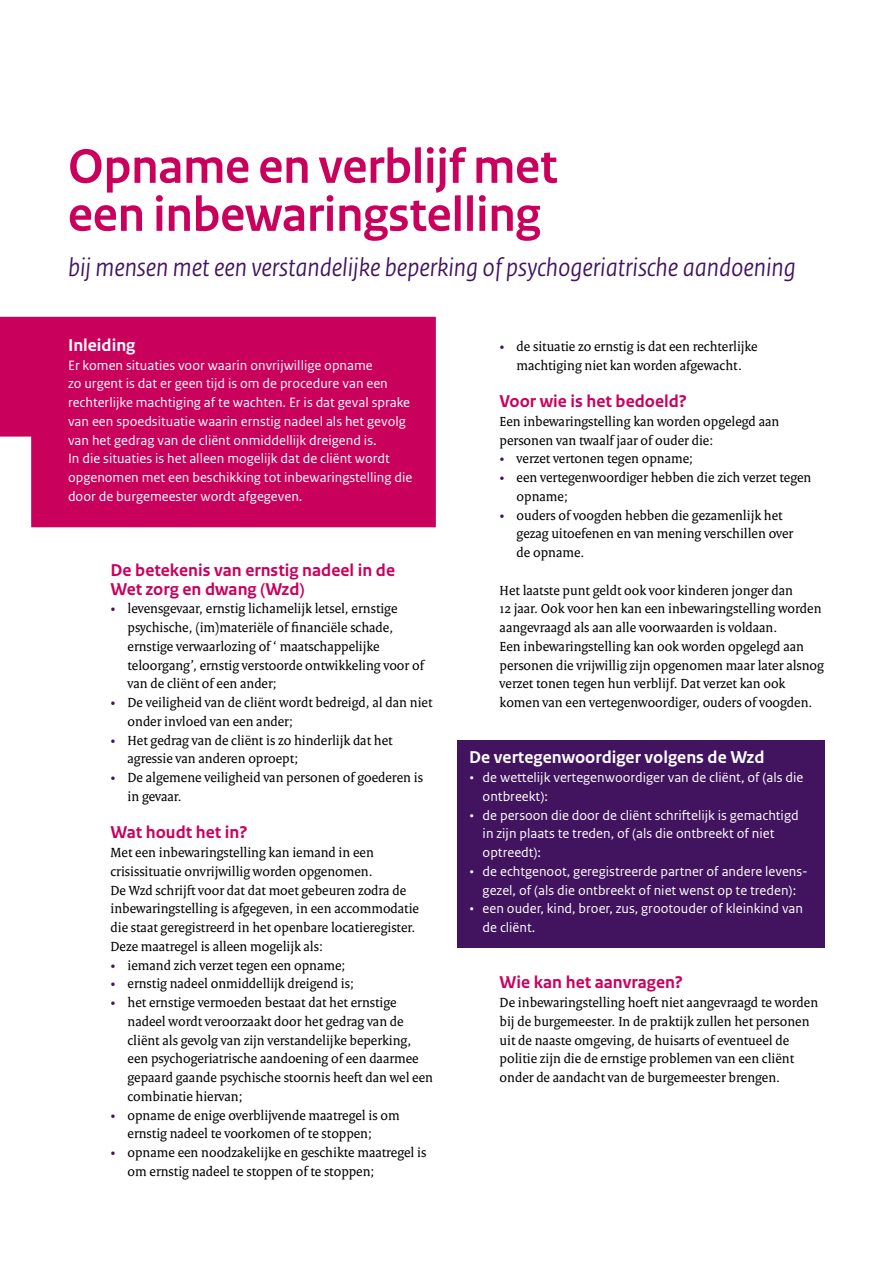
<style>
.page{position:relative;width:893px;height:1263px;background:#fff}
.page>*{position:absolute;margin:0;border:0;box-sizing:border-box;transform-origin:0 0}
.H1_-_Heading_robijnr{font:700 51px/48px "Rijksoverheid Sans Heading";color:#ca005d}
.H1_-_Hoofdkop{font:italic 27px "Rijksoverheid Sans Heading";color:#42145f}
.H3_-_Tussenkopje_12p{font:700 18px/18.8px "Rijksoverheid Sans Text";color:#ca005d}
.H2_paars_gearceerde{font:700 18px "Rijksoverheid Sans Text";color:#fff}
.H2_-_Tussenkop_diap{font:700 18px "Rijksoverheid Sans Text";color:#fff}
.P_-_Body_Serif_9_5pt{font:14.25px/18.8px "Rijksoverheid Serif";color:#000}
.P_-_Inleiding_diap{font:14.25px/18.8px "Rijksoverheid Sans Text";color:#fff}
.s1{color:#42145f}
</style>
<div class="page">
<div style="left:0;top:317px;width:436px;height:210px;background:#ca005d"></div>
<div style="left:457px;top:740px;width:368px;height:27px;background:#42145f"></div>
<div style="left:457px;top:758px;width:368px;height:58px;background:#42145f"></div>
<div style="left:457px;top:795px;width:368px;height:78px;background:#42145f"></div>
<div style="left:457px;top:852px;width:368px;height:58px;background:#42145f"></div>
<div style="left:457px;top:889px;width:368px;height:59px;background:#42145f"></div>
<p class="H1_-_Heading_robijnr" style="left:68px;top:143px;width:491px">Opname en verblijf met een inbewaringstelling</p>
<h1 class="H1_-_Hoofdkop" style="left:68px;top:252px;width:729px">bij mensen met een verstandelijke beperking of psychogeriatrische aandoening</h1>
<h1 class="H2_-_Tussenkop_diap" style="left:68px;top:335px;width:69px">Inleiding</h1>
<h2 class="P_-_Inleiding_diap" style="left:68px;top:356px;width:346px">Er komen situaties voor waarin onvrijwillige opname<br>zo urgent is dat er geen tijd is om de procedure van een rechterlijke machtiging af te wachten. Er is dat geval sprake van een spoedsituatie waarin ernstig nadeel als het gevolg van het gedrag van de cliënt onmiddellijk dreigend is.<br>In die situaties is het alleen mogelijk dat de cliënt wordt opgenomen met een beschikking tot inbewaringstelling die door de burgemeester wordt afgegeven.</h2>
<h3 class="H3_-_Tussenkopje_12p" style="left:111px;top:561px;width:286px">De betekenis van ernstig nadeel in de<br>Wet zorg en dwang (Wzd)</h3>
<h3 class="P_-_Body_Serif_9_5pt" style="left:128px;top:599px;width:298px;text-indent:-17px"><span class="s1">•</span> levensgevaar, ernstig lichamelijk letsel, ernstige psychische, (im)materiële of financiële schade, ernstige verwaarlozing of ‘ maatschappelijke teloorgang’, ernstig verstoorde ontwikkeling voor of van de cliënt of een ander;</h3>
<h3 class="P_-_Body_Serif_9_5pt" style="left:128px;top:693px;width:306px;text-indent:-17px"><span class="s1">•</span> De veiligheid van de cliënt wordt bedreigd, al dan niet onder invloed van een ander;</h3>
<h3 class="P_-_Body_Serif_9_5pt" style="left:128px;top:731px;width:267px;text-indent:-17px"><span class="s1">•</span> Het gedrag van de cliënt is zo hinderlijk dat het agressie van anderen oproept;</h3>
<h3 class="P_-_Body_Serif_9_5pt" style="left:128px;top:768px;width:297px;text-indent:-17px"><span class="s1">•</span> De algemene veiligheid van personen of goederen is in gevaar.</h3>
<h3 class="H3_-_Tussenkopje_12p" style="left:111px;top:823px;width:139px">Wat houdt het in?</h3>
<h3 class="P_-_Body_Serif_9_5pt" style="left:111px;top:843px;width:310px">Met een inbewaringstelling kan iemand in een crisissituatie onvrijwillig worden opgenomen.<br>De Wzd schrijft voor dat dat moet gebeuren zodra de inbewaringstelling is afgegeven, in een accommodatie die staat geregistreerd in het openbare locatieregister.<br>Deze maatregel is alleen mogelijk als:</h3>
<h3 class="P_-_Body_Serif_9_5pt" style="left:111px;top:956px;width:236px"><span class="s1">•</span> iemand zich verzet tegen een opname;</h3>
<h3 class="P_-_Body_Serif_9_5pt" style="left:111px;top:974px;width:245px"><span class="s1">•</span> ernstig nadeel onmiddellijk dreigend is;</h3>
<h3 class="P_-_Body_Serif_9_5pt" style="left:128px;top:993px;width:307px;text-indent:-17px"><span class="s1">•</span> het ernstige vermoeden bestaat dat het ernstige nadeel wordt veroorzaakt door het gedrag van de cliënt als gevolg van zijn verstandelijke beperking, een psychogeriatrische aandoening of een daarmee gepaard gaande psychische stoornis heeft dan wel een combinatie hiervan;</h3>
<h3 class="P_-_Body_Serif_9_5pt" style="left:128px;top:1106px;width:274px;text-indent:-17px"><span class="s1">•</span> opname de enige overblijvende maatregel is om ernstig nadeel te voorkomen of te stoppen;</h3>
<h3 class="P_-_Body_Serif_9_5pt" style="left:128px;top:1143px;width:300px;text-indent:-17px"><span class="s1">•</span> opname een noodzakelijke en geschikte maatregel is om ernstig nadeel te stoppen of te stoppen;</h3>
<h3 class="P_-_Body_Serif_9_5pt" style="left:500px;top:337px;width:260px;text-align:center"><span class="s1">•</span> de situatie zo ernstig is dat een rechterlijke machtiging niet kan worden afgewacht.</h3>
<h3 class="H3_-_Tussenkopje_12p" style="left:500px;top:392px;width:189px">Voor wie is het bedoeld?</h3>
<h3 class="P_-_Body_Serif_9_5pt" style="left:500px;top:412px;width:281px">Een inbewaringstelling kan worden opgelegd aan personen van twaalf jaar of ouder die:</h3>
<h3 class="P_-_Body_Serif_9_5pt" style="left:500px;top:449px;width:195px"><span class="s1">•</span> verzet vertonen tegen opname;</h3>
<h3 class="P_-_Body_Serif_9_5pt" style="left:517px;top:468px;width:296px;text-indent:-17px"><span class="s1">•</span> een vertegenwoordiger hebben die zich verzet tegen opname;</h3>
<h3 class="P_-_Body_Serif_9_5pt" style="left:517px;top:506px;width:278px;text-indent:-17px"><span class="s1">•</span> ouders of voogden hebben die gezamenlijk het gezag uitoefenen en van mening verschillen over de opname.</h3>
<h3 class="P_-_Body_Serif_9_5pt" style="left:500px;top:581px;width:323px">Het laatste punt geldt ook voor kinderen jonger dan<br>12 jaar. Ook voor hen kan een inbewaringstelling worden aangevraagd als aan alle voorwaarden is voldaan.</h3>
<h3 class="P_-_Body_Serif_9_5pt" style="left:500px;top:637px;width:326px">Een inbewaringstelling kan ook worden opgelegd aan personen die vrijwillig zijn opgenomen maar later alsnog verzet tonen tegen hun verblijf. Dat verzet kan ook komen van een vertegenwoordiger, ouders of voogden.</h3>
<p class="H2_paars_gearceerde" style="left:469px;top:747px;width:297px">De vertegenwoordiger volgens de Wzd</p>
<p class="P_-_Inleiding_diap" style="left:483px;top:768px;width:322px;text-indent:-13px">• de wettelijk vertegenwoordiger van de cliënt, of (als die ontbreekt):</p>
<p class="P_-_Inleiding_diap" style="left:483px;top:806px;width:318px;text-indent:-13px">• de persoon die door de cliënt schriftelijk is gemachtigd in zijn plaats te treden, of (als die ontbreekt of niet optreedt):</p>
<p class="P_-_Inleiding_diap" style="left:470px;top:862px;width:340px;text-align:center">• de echtgenoot, geregistreerde partner of andere levens&shy;gezel, of (als die ontbreekt of niet wenst op te treden):</p>
<p class="P_-_Inleiding_diap" style="left:483px;top:900px;width:322px;text-indent:-13px">• een ouder, kind, broer, zus, grootouder of kleinkind van de cliënt.</p>
<h3 class="H3_-_Tussenkopje_12p" style="left:500px;top:973px;width:185px">Wie kan het aanvragen?</h3>
<h3 class="P_-_Body_Serif_9_5pt" style="left:500px;top:993px;width:320px">De inbewaringstelling hoeft niet aangevraagd te worden bij de burgemeester. In de praktijk zullen het personen uit de naaste omgeving, de huisarts of eventueel de politie zijn die de ernstige problemen van een cliënt onder de aandacht van de burgemeester brengen.</h3>
</div>
